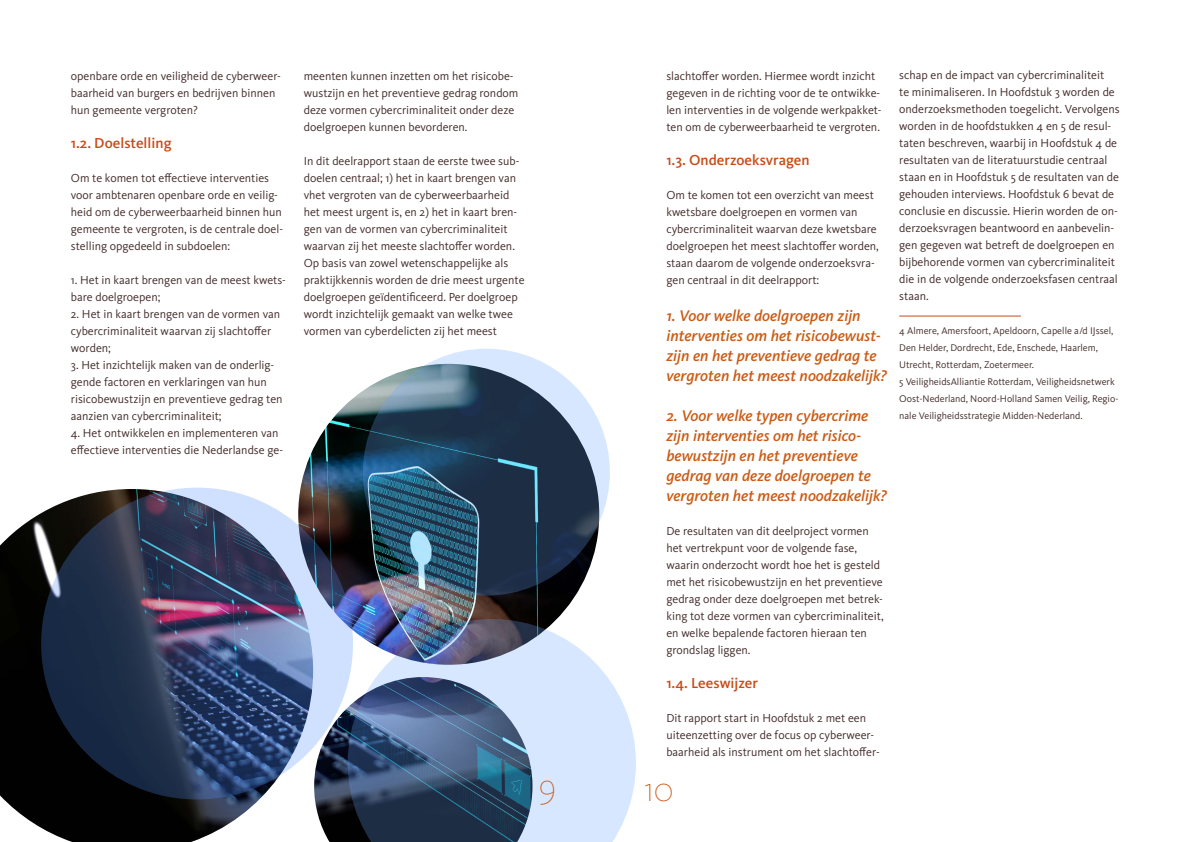
<style>
.page{position:relative;width:1191px;height:842px;background:#fff}
.page>*{position:absolute;margin:0;border:0;box-sizing:border-box;transform-origin:0 0}
.t1{font:100 36px "Kievit OT";color:#ca5c16}
.t2{font:italic 500 16px/20px "Kievit OT";color:#ca5c16}
.t3{font:500 15px "Kievit OT";color:#c94b17}
.t4{font:12px/17px "Kievit OT";color:#412b29}
.t5{font:10px/17px "Kievit OT";color:#412b29}
</style>
<div class="page">
<img style="left:0;top:364px;width:599px;height:478px">
<img style="left:41px;top:488px;width:312px;height:311px;border-radius:50%">
<svg style="left:363px;top:349px;width:247px;height:247px;background:#3e5a73"></svg>
<img style="left:348px;top:619px;width:288px;height:223px">
<hr style="left:899px;top:316px;width:121px;height:1px;background:#c94b17">
<p class="t4" style="left:71px;top:67px;width:211px">openbare orde en veiligheid de cyberweer&shy;baarheid van burgers en bedrijven binnen hun gemeente vergroten?</p>
<p class="t3" style="left:71px;top:134px;width:102px">1.2. Doelstelling</p>
<p class="t4" style="left:71px;top:169px;width:214px">Om te komen tot effectieve interventies voor ambtenaren openbare orde en veilig&shy;heid om de cyberweerbaarheid binnen hun gemeente te vergroten, is de centrale doel&shy;stelling opgedeeld in subdoelen:</p>
<p class="t4" style="left:71px;top:271px;width:216px">1. Het in kaart brengen van de meest kwets&shy;bare doelgroepen;</p>
<p class="t4" style="left:71px;top:305px;width:211px">2. Het in kaart brengen van de vormen van cybercriminaliteit waarvan zij slachtoffer worden;</p>
<p class="t4" style="left:71px;top:356px;width:213px">3. Het inzichtelijk maken van de onderlig&shy;gende factoren en verklaringen van hun risicobewustzijn en preventieve gedrag ten aanzien van cybercriminaliteit;</p>
<p class="t4" style="left:71px;top:424px;width:214px">4. Het ontwikkelen en implementeren van effectieve interventies die Nederlandse ge-</p>
<p class="t4" style="left:304px;top:67px;width:216px">meenten kunnen inzetten om het risicobe&shy;wustzijn en het preventieve gedrag rondom deze vormen cybercriminaliteit onder deze doelgroepen kunnen bevorderen.</p>
<p class="t4" style="left:304px;top:152px;width:222px">In dit deelrapport staan de eerste twee sub&shy;doelen centraal; 1) het in kaart brengen van vhet vergroten van de cyberweerbaarheid het meest urgent is, en 2) het in kaart bren&shy;gen van de vormen van cybercriminaliteit waarvan zij het meeste slachtoffer worden.<br>Op basis van zowel wetenschappelijke als praktijkkennis worden de drie meest urgente doelgroepen geïdentificeerd. Per doelgroep wordt inzichtelijk gemaakt van welke twee vormen van cyberdelicten zij het meest</p>
<h1 class="t1" style="left:539px;top:765px;width:19px">9</h1>
<p class="t4" style="left:666px;top:67px;width:217px">slachtoffer worden. Hiermee wordt inzicht gegeven in de richting voor de te ontwikke&shy;len interventies in de volgende werkpakket&shy;ten om de cyberweerbaarheid te vergroten.</p>
<p class="t3" style="left:666px;top:151px;width:145px">1.3. Onderzoeksvragen</p>
<p class="t4" style="left:666px;top:186px;width:214px">Om te komen tot een overzicht van meest kwetsbare doelgroepen en vormen van cybercriminaliteit waarvan deze kwetsbare doelgroepen het meest slachtoffer worden, staan daarom de volgende onderzoeksvra&shy;gen centraal in dit deelrapport:</p>
<h2 class="t2" style="left:666px;top:305px;width:222px">1. Voor welke doelgroepen zijn interventies om het risicobewust&shy;zijn en het preventieve gedrag te vergroten het meest noodzakelijk?</h2>
<h2 class="t2" style="left:666px;top:405px;width:222px">2. Voor welke typen cybercrime zijn interventies om het risico&shy;bewustzijn en het preventieve gedrag van deze doelgroepen te vergroten het meest noodzakelijk?</h2>
<p class="t4" style="left:666px;top:522px;width:219px">De resultaten van dit deelproject vormen het vertrekpunt voor de volgende fase, waarin onderzocht wordt hoe het is gesteld met het risicobewustzijn en het preventieve gedrag onder deze doelgroepen met betrek&shy;king tot deze vormen van cybercriminaliteit, en welke bepalende factoren hieraan ten grondslag liggen.</p>
<p class="t3" style="left:666px;top:674px;width:93px">1.4. Leeswijzer</p>
<p class="t4" style="left:666px;top:709px;width:215px">Dit rapport start in Hoofdstuk 2 met een uiteenzetting over de focus op cyberweer&shy;baarheid als instrument om het slachtoffer-</p>
<h1 class="t1" style="left:643px;top:767px;width:31px">10</h1>
<p class="t4" style="left:899px;top:67px;width:222px">schap en de impact van cybercriminaliteit<br>te minimaliseren. In Hoofdstuk 3 worden de onderzoeksmethoden toegelicht. Vervolgens worden in de hoofdstukken 4 en 5 de resul&shy;taten beschreven, waarbij in Hoofdstuk 4 de resultaten van de literatuurstudie centraal staan en in Hoofdstuk 5 de resultaten van de gehouden interviews. Hoofdstuk 6 bevat de conclusie en discussie. Hierin worden de on&shy;derzoeksvragen beantwoord en aanbevelin&shy;gen gegeven wat betreft de doelgroepen en bijbehorende vormen van cybercriminaliteit die in de volgende onderzoeksfasen centraal staan.</p>
<p class="t5" style="left:899px;top:322px;width:221px">4 Almere, Amersfoort, Apeldoorn, Capelle a/d IJssel, Den Helder, Dordrecht, Ede, Enschede, Haarlem, Utrecht, Rotterdam, Zoetermeer.<br>5 VeiligheidsAlliantie Rotterdam, Veiligheidsnetwerk Oost-Nederland, Noord-Holland Samen Veilig, Regio&shy;nale Veiligheidsstrategie Midden-Nederland.</p>
</div>
